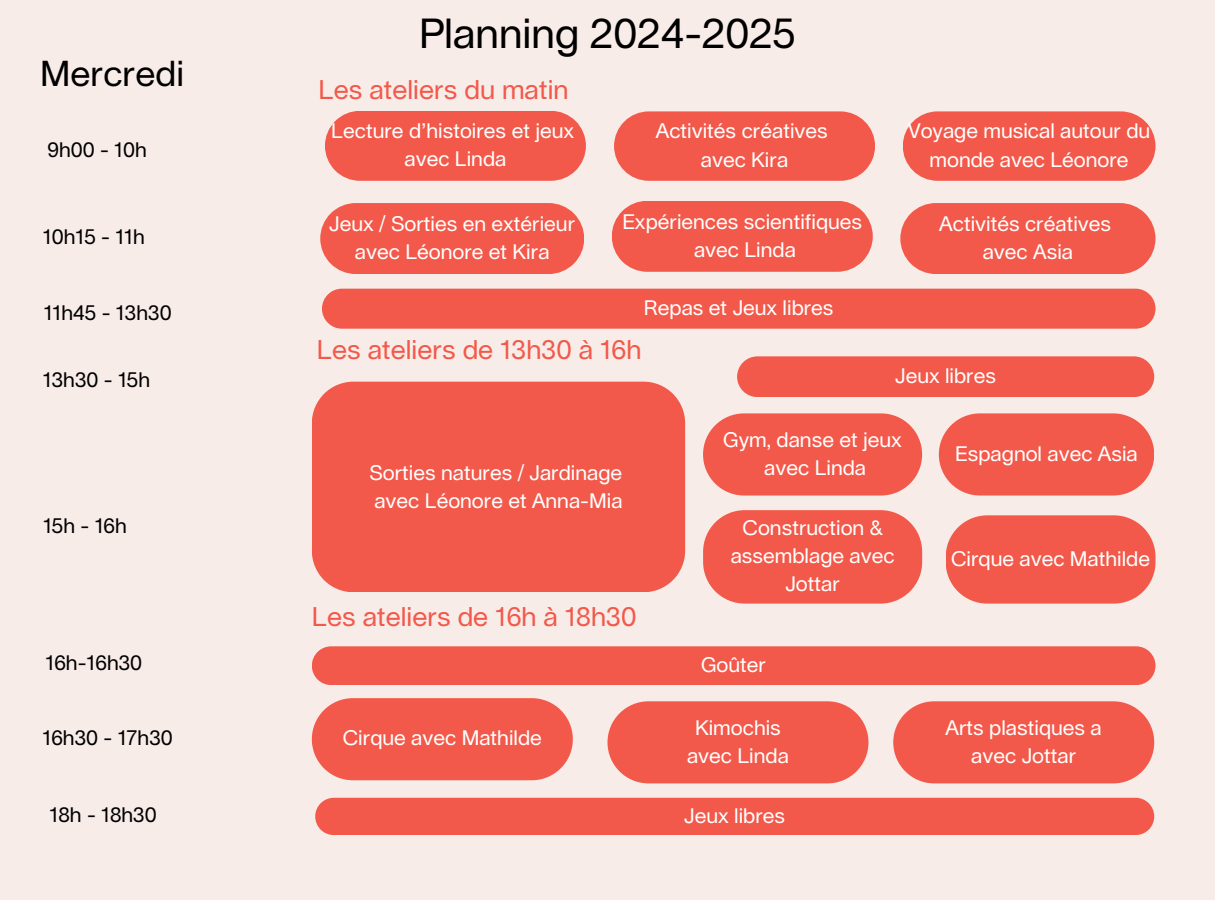
<style>
.page{position:relative;width:1215px;height:900px;background:#f8ece9}
.page>*{position:absolute;margin:0;border:0;box-sizing:border-box;transform-origin:0 0}
.t1{font:41.25px "Lausanne";color:#000}
.t2{font:35.25px "Lausanne";color:#000}
.t3{font:26.55px "Lausanne";color:#f2594a}
.t4{font:20.55px/28.2px "Lausanne";color:#fff;text-align:center}
.t5{font:20.55px "Lausanne";color:#000}
</style>
<div class="page">
<div style="left:312px;top:382px;width:373px;height:210px;background:#f2594a"></div>
<div style="left:703px;top:413px;width:219px;height:83px;background:#f2594a;border-radius:41px"></div>
<div style="left:322px;top:289px;width:834px;height:40px;background:#f2594a;border-radius:20px"></div>
<div style="left:312px;top:698px;width:261px;height:82px;background:#f2594a;border-radius:41px"></div>
<div style="left:737px;top:356px;width:417px;height:41px;background:#f2594a;border-radius:20px"></div>
<div style="left:315px;top:798px;width:839px;height:37px;background:#f2594a"></div>
<svg style="left:325px;top:111px;width:261px;height:70px;background:#f26153"></svg>
<svg style="left:612px;top:201px;width:261px;height:71px;background:#f26153"></svg>
<div style="left:320px;top:203px;width:264px;height:71px;background:#f2594a"></div>
<svg style="left:703px;top:510px;width:219px;height:94px;background:#f26456"></svg>
<div style="left:900px;top:203px;width:255px;height:71px;background:#f2594a"></div>
<div style="left:903px;top:111px;width:253px;height:70px;background:#f2594a;border-radius:35px"></div>
<div style="left:608px;top:701px;width:260px;height:82px;background:#f2594a;border-radius:41px"></div>
<div style="left:312px;top:646px;width:844px;height:39px;background:#f2594a"></div>
<div style="left:893px;top:701px;width:261px;height:82px;background:#f2594a;border-radius:41px"></div>
<div style="left:614px;top:111px;width:261px;height:70px;background:#f2594a;border-radius:35px"></div>
<div style="left:939px;top:413px;width:215px;height:83px;background:#f2594a;border-radius:41px"></div>
<svg style="left:946px;top:515px;width:210px;height:89px;background:#f26557"></svg>
<p class="t2" style="left:40px;top:58px;width:146px">Mercredi</p>
<p class="t5" style="left:48px;top:141px;width:101px">9h00 - 10h</p>
<p class="t5" style="left:43px;top:228px;width:104px">10h15 - 11h</p>
<p class="t5" style="left:44px;top:304px;width:129px">11h45 - 13h30</p>
<p class="t5" style="left:43px;top:371px;width:109px">13h30 - 15h</p>
<p class="t5" style="left:43px;top:517px;width:85px">15h - 16h</p>
<p class="t5" style="left:46px;top:654px;width:98px">16h-16h30</p>
<p class="t5" style="left:43px;top:728px;width:132px">16h30 - 17h30</p>
<h3 class="t5" style="left:50px;top:805px;width:109px">18h - 18h30</h3>
<h2 class="t1" style="left:419px;top:15px;width:378px">Planning 2024-2025</h2>
<p class="t3" style="left:319px;top:77px;width:251px">Les ateliers du matin</p>
<p class="t4" style="left:331px;top:118px;width:244px">Lecture d’histoires et jeux</p>
<p class="t4" style="left:404px;top:146px;width:103px">avec Linda</p>
<p class="t4" style="left:329px;top:211px;width:247px">Jeux / Sorties en extérieur avec Léonore et Kira</p>
<p class="t4" style="left:656px;top:118px;width:173px">Activités créatives</p>
<p class="t4" style="left:701px;top:146px;width:89px">avec Kira</p>
<p class="t4" style="left:622px;top:209px;width:241px">Expériences scientifiques</p>
<p class="t4" style="left:694px;top:237px;width:103px">avec Linda</p>
<p class="t4" style="left:644px;top:294px;width:191px">Repas et Jeux libres</p>
<p class="t3" style="left:317px;top:338px;width:326px">Les ateliers de 13h30 à 16h</p>
<p class="t4" style="left:908px;top:118px;width:244px">Voyage musical autour du monde avec Léonore</p>
<h3 class="t4" style="left:939px;top:211px;width:173px">Activités créatives</h3>
<p class="t4" style="left:983px;top:239px;width:92px">avec Asia</p>
<h1 class="t4" style="left:895px;top:363px;width:102px">Jeux libres</h1>
<p class="t4" style="left:369px;top:459px;width:254px">Sorties natures / Jardinage</p>
<p class="t4" style="left:374px;top:487px;width:250px">avec Léonore et Anna-Mia</p>
<p class="t3" style="left:312px;top:605px;width:326px">Les ateliers de 16h à 18h30</p>
<p class="t4" style="left:343px;top:725px;width:201px">Cirque avec Mathilde</p>
<p class="t4" style="left:723px;top:427px;width:180px">Gym, danse et jeux</p>
<p class="t4" style="left:764px;top:455px;width:103px">avec Linda</p>
<p class="t4" style="left:731px;top:515px;width:165px">Construction &amp; assemblage avec<br>Jottar</p>
<p class="t4" style="left:701px;top:652px;width:66px">Goûter</p>
<p class="t4" style="left:695px;top:715px;width:87px">Kimochis</p>
<p class="t4" style="left:687px;top:743px;width:103px">avec Linda</p>
<h3 class="t4" style="left:684px;top:802px;width:102px">Jeux libres</h3>
<p class="t4" style="left:955px;top:440px;width:184px">Espagnol avec Asia</p>
<p class="t4" style="left:951px;top:546px;width:201px">Cirque avec Mathilde</p>
<p class="t4" style="left:946px;top:715px;width:158px">Arts plastiques a</p>
<p class="t4" style="left:971px;top:743px;width:106px">avec Jottar</p>
</div>
